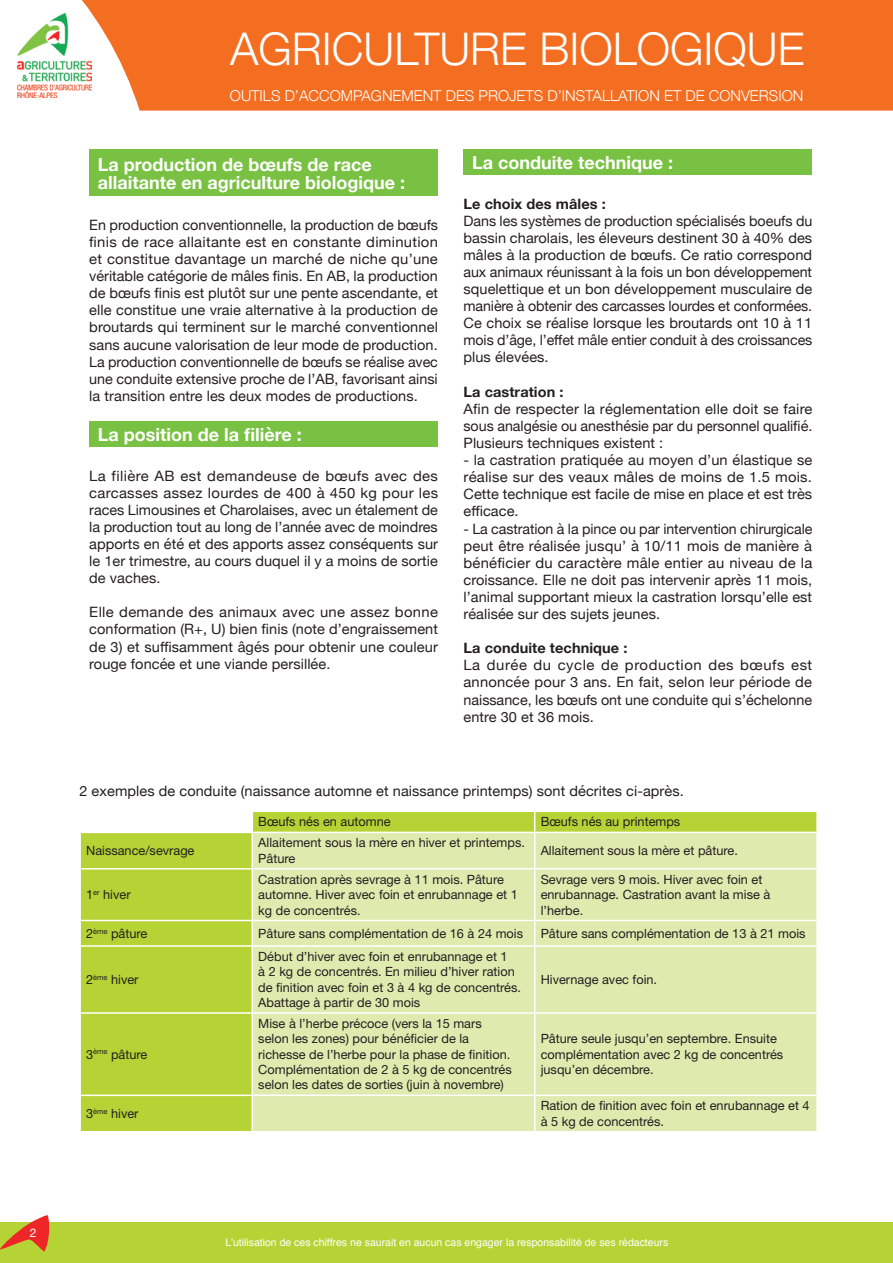
<style>
.page{position:relative;width:893px;height:1263px;background:#fff}
.page>*{position:absolute;margin:0;border:0;box-sizing:border-box;transform-origin:0 0}
.t1{font:300 45px "Helvetica Neue";color:#fff}
.t2{font:700 18px/18px "Helvetica Neue";color:#fff}
.t3{font:300 15px "Helvetica Neue";color:#fff}
.t4{font:14.25px/17.1px "Helvetica Neue";letter-spacing:.005em;color:#231f20;text-align:justify}
.t5{font:14.25px/17.1px "Helvetica Neue";letter-spacing:.005em;color:#231f20;text-align:justify;scale:1.04 1}
.t6{font:700 14.25px "Helvetica Neue";letter-spacing:.005em;color:#231f20}
.t7{font:12.75px/15.3px "Helvetica Neue LT Std";color:#231f20}
.t8{font:12px "Helvetica Neue";color:#fff}
.t9{font:10.5px "Helvetica";color:#fff}
</style>
<div class="page">
<img style="left:18px;top:18px;width:36px;height:79px">
<svg style="left:54px;top:0;width:839px;height:111px;background:#f27730"></svg>
<div style="left:0;top:1222px;width:893px;height:41px;background:#b5d334"></div>
<svg style="left:0;top:1215px;width:49px;height:36px"></svg>
<div style="left:89px;top:149px;width:349px;height:47px;background:#79c142"></div>
<div style="left:89px;top:421px;width:349px;height:25px;background:#79c142"></div>
<div style="left:463px;top:149px;width:349px;height:25px;background:#79c142"></div>
<svg style="left:81px;top:812px;width:735px;height:319px;background:#b9d540"></svg>
<div style="left:253px;top:833px;width:563px;height:298px;background:#dfeaae"></div>
<svg style="left:252px;top:812px;width:1px;height:20px"></svg>
<svg style="left:534px;top:812px;width:1px;height:20px"></svg>
<hr style="left:79px;top:832px;width:173px;height:1px;background:#fff">
<hr style="left:252px;top:832px;width:283px;height:1px;background:#fff">
<hr style="left:252px;top:833px;width:1px;height:35px;background:#fff">
<hr style="left:535px;top:832px;width:283px;height:1px;background:#fff">
<hr style="left:534px;top:833px;width:1px;height:35px;background:#fff">
<hr style="left:79px;top:868px;width:173px;height:1px;background:#fff">
<hr style="left:252px;top:868px;width:283px;height:1px;background:#fff">
<hr style="left:252px;top:869px;width:1px;height:51px;background:#fff">
<hr style="left:535px;top:868px;width:283px;height:1px;background:#fff">
<hr style="left:534px;top:869px;width:1px;height:51px;background:#fff">
<hr style="left:79px;top:920px;width:173px;height:1px;background:#fff">
<hr style="left:252px;top:920px;width:283px;height:1px;background:#fff">
<svg style="left:252px;top:921px;width:1px;height:24px"></svg>
<hr style="left:535px;top:920px;width:283px;height:1px;background:#fff">
<svg style="left:534px;top:921px;width:1px;height:24px"></svg>
<hr style="left:79px;top:945px;width:173px;height:2px;background:#fff">
<hr style="left:252px;top:945px;width:283px;height:2px;background:#fff">
<hr style="left:252px;top:947px;width:1px;height:65px;background:#fff">
<hr style="left:535px;top:945px;width:283px;height:2px;background:#fff">
<hr style="left:534px;top:947px;width:1px;height:65px;background:#fff">
<hr style="left:79px;top:1012px;width:173px;height:2px;background:#fff">
<hr style="left:252px;top:1012px;width:283px;height:2px;background:#fff">
<hr style="left:252px;top:1014px;width:1px;height:80px;background:#fff">
<hr style="left:535px;top:1012px;width:283px;height:2px;background:#fff">
<hr style="left:534px;top:1014px;width:1px;height:80px;background:#fff">
<hr style="left:79px;top:1094px;width:173px;height:2px;background:#fff">
<hr style="left:252px;top:1094px;width:283px;height:2px;background:#fff">
<hr style="left:252px;top:1096px;width:1px;height:35px;background:#fff">
<hr style="left:535px;top:1094px;width:283px;height:2px;background:#fff">
<hr style="left:534px;top:1096px;width:1px;height:35px;background:#fff">
<p class="t8" style="left:30px;top:1224px;width:8px">2</p>
<h1 class="t1" style="left:230px;top:13px;width:576px">AGRICULTURE BIOLOGIQUE</h1>
<p class="t3" style="left:230px;top:84px;width:575px">OUTILS D’ACCOMPAGNEMENT DES PROJETS D’INSTALLATION ET DE CONVERSION</p>
<p class="t2" style="left:98px;top:156px;width:309px">La production de bœufs de race allaitante en agriculture biologique :</p>
<p class="t4" style="left:89px;top:217px;width:350px">En production conventionnelle, la production de bœufs finis de race allaitante est en constante diminution et constitue davantage un marché de niche qu’une véritable catégorie de mâles finis. En AB, la production de bœufs finis est plutôt sur une pente ascendante, et elle constitue une vraie alternative à la production de broutards qui terminent sur le marché conventionnel sans aucune valorisation de leur mode de production.<br>La production conventionnelle de bœufs se réalise avec une conduite extensive proche de l’AB, favorisant ainsi la transition entre les deux modes de productions.</p>
<p class="t2" style="left:98px;top:426px;width:205px">La position de la filière :</p>
<p class="t5" style="left:89px;top:468px;width:337px">La filière AB est demandeuse de bœufs avec des carcasses assez lourdes de 400 à 450 kg pour les races Limousines et Charolaises, avec un étalement de la production tout au long de l’année avec de moindres apports en été et des apports assez conséquents sur le 1er trimestre, au cours duquel il y a moins de sortie de vaches.</p>
<p class="t5" style="left:89px;top:604px;width:337px">Elle demande des animaux avec une assez bonne conformation (R+, U) bien finis (note d’engraissement de 3) et suffisamment âgés pour obtenir une couleur rouge foncée et une viande persillée.</p>
<p class="t2" style="left:472px;top:154px;width:203px">La conduite technique :</p>
<p class="t6" style="left:463px;top:192px;width:144px">Le choix des mâles :</p>
<p class="t4" style="left:463px;top:213px;width:350px">Dans les systèmes de production spécialisés boeufs du bassin charolais, les éleveurs destinent 30 à 40% des mâles à la production de bœufs. Ce ratio correspond aux animaux réunissant à la fois un bon développement squelettique et un bon développement musculaire de manière à obtenir des carcasses lourdes et conformées.<br>Ce choix se réalise lorsque les broutards ont 10 à 11 mois d’âge, l’effet mâle entier conduit à des croissances plus élevées.</p>
<p class="t6" style="left:463px;top:380px;width:102px">La castration :</p>
<p class="t4" style="left:463px;top:401px;width:350px">Afin de respecter la réglementation elle doit se faire sous analgésie ou anesthésie par du personnel qualifié.<br>Plusieurs techniques existent :</p>
<p class="t4" style="left:463px;top:452px;width:350px">- la castration pratiquée au moyen d’un élastique se réalise sur des veaux mâles de moins de 1.5 mois.<br>Cette technique est facile de mise en place et est très efficace.</p>
<p class="t4" style="left:463px;top:521px;width:350px">- La castration à la pince ou par intervention chirurgicale peut être réalisée jusqu’ à 10/11 mois de manière à bénéficier du caractère mâle entier au niveau de la croissance. Elle ne doit pas intervenir après 11 mois, l’animal supportant mieux la castration lorsqu’elle est réalisée sur des sujets jeunes.</p>
<p class="t6" style="left:463px;top:637px;width:165px">La conduite technique :</p>
<p class="t5" style="left:463px;top:657px;width:337px">La durée du cycle de production des bœufs est annoncée pour 3 ans. En fait, selon leur période de naissance, les bœufs ont une conduite qui s’échelonne entre 30 et 36 mois.</p>
<p class="t4" style="left:79px;top:783px;width:606px">2 exemples de conduite (naissance automne et naissance printemps) sont décrites ci-après.</p>
<p class="t7" style="left:258px;top:814px;width:134px">Bœufs nés en automne</p>
<p class="t7" style="left:541px;top:814px;width:141px">Bœufs nés au printemps</p>
<p class="t7" style="left:86px;top:843px;width:110px">Naissance/sevrage</p>
<p class="t7" style="left:258px;top:835px;width:268px">Allaitement sous la mère en hiver et printemps.<br>Pâture</p>
<p class="t7" style="left:541px;top:843px;width:199px">Allaitement sous la mère et pâture.</p>
<p class="t7" style="left:86px;top:887px;width:46px">1<sup>er</sup> hiver</p>
<p class="t7" style="left:258px;top:871px;width:261px">Castration après sevrage à 11 mois. Pâture automne. Hiver avec foin et enrubannage et 1 kg de concentrés.</p>
<p class="t7" style="left:541px;top:871px;width:231px">Sevrage vers 9 mois. Hiver avec foin et enrubannage. Castration avant la mise à l’herbe.</p>
<p class="t7" style="left:86px;top:925px;width:63px">2<sup>ème</sup> pâture</p>
<p class="t7" style="left:258px;top:925px;width:266px">Pâture sans complémentation de 16 à 24 mois</p>
<p class="t7" style="left:541px;top:925px;width:266px">Pâture sans complémentation de 13 à 21 mois</p>
<p class="t7" style="left:86px;top:972px;width:54px">2<sup>ème</sup> hiver</p>
<p class="t7" style="left:258px;top:949px;width:264px">Début d’hiver avec foin et enrubannage et 1<br>à 2 kg de concentrés. En milieu d’hiver ration de finition avec foin et 3 à 4 kg de concentrés.<br>Abattage à partir de 30 mois</p>
<p class="t7" style="left:541px;top:972px;width:118px">Hivernage avec foin.</p>
<p class="t7" style="left:86px;top:1046px;width:63px">3<sup>ème</sup> pâture</p>
<p class="t7" style="left:258px;top:1016px;width:255px">Mise à l’herbe précoce (vers la 15 mars selon les zones) pour bénéficier de la richesse de l’herbe pour la phase de finition.<br>Complémentation de 2 à 5 kg de concentrés selon les dates de sorties (juin à novembre)</p>
<p class="t7" style="left:541px;top:1031px;width:244px">Pâture seule jusqu’en septembre. Ensuite complémentation avec 2 kg de concentrés jusqu’en décembre.</p>
<p class="t7" style="left:86px;top:1106px;width:54px">3<sup>ème</sup> hiver</p>
<p class="t7" style="left:541px;top:1098px;width:270px">Ration de finition avec foin et enrubannage et 4 à 5 kg de concentrés.</p>
<p class="t9" style="left:225px;top:1234px;width:444px">L’utilisation de ces chiffres ne saurait en aucun cas engager la responsabilité de ses rédacteurs</p>
</div>
